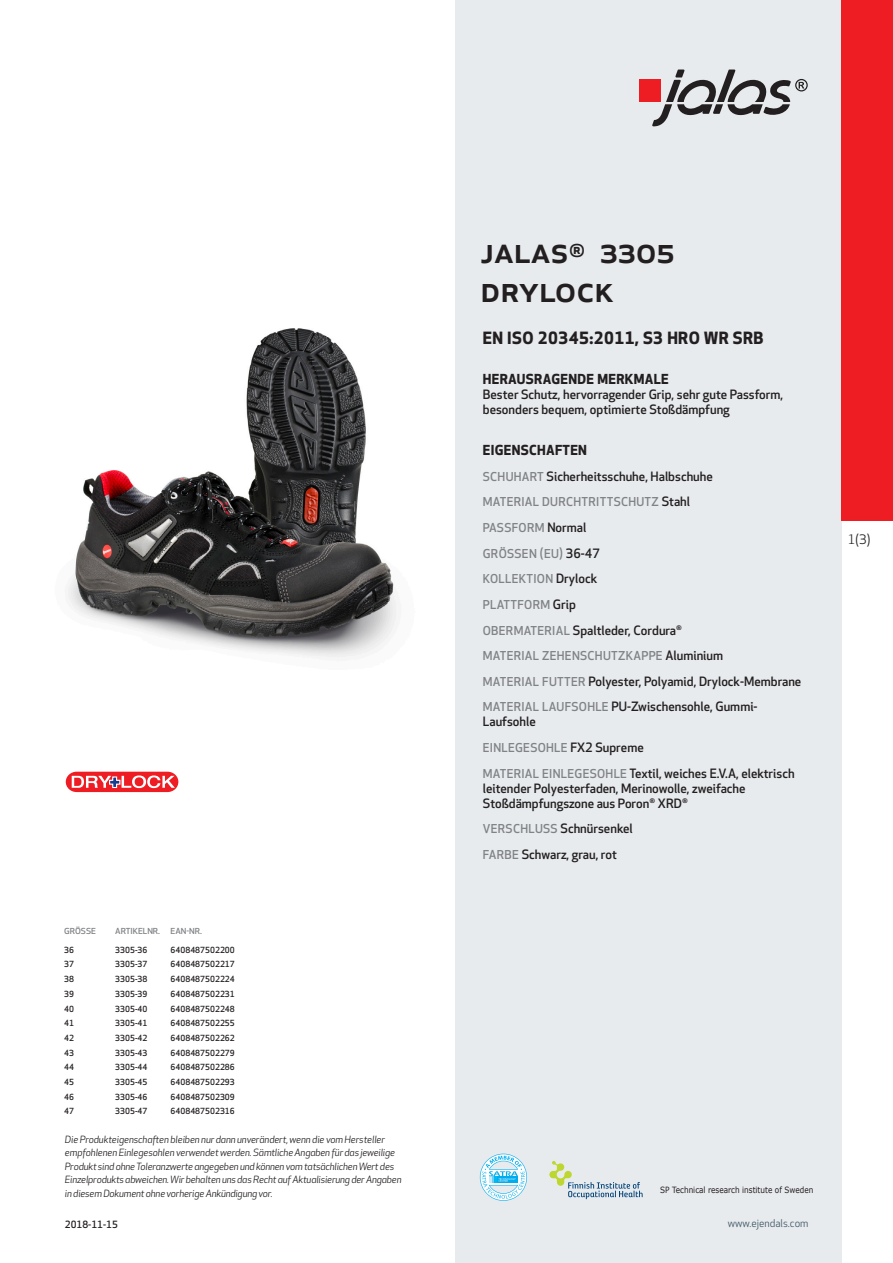
<style>
.page{position:relative;width:893px;height:1263px;background:#fff}
.page>*{position:absolute;margin:0;border:0;box-sizing:border-box;transform-origin:0 0}
.prodname{font:500 36px/39px "Apex New";color:#231f20}
.Funktion_body{font:700 16.5px "Apex New";letter-spacing:.025em;color:#231f20}
.Funktion_body-2{font:700 13.5px "Apex New";letter-spacing:.025em;color:#231f20}
.t1{font:12.75px "Apex New";color:#231f20}
.Funktion_body-3{font:500 12.6px/15px "Apex New";color:#231f20}
.Funktion_body-4{font:500 12px "Apex New";letter-spacing:.025em;color:#808285}
.t2{font:10.5px "Apex New";color:#405968}
.t3{font:italic 9.75px/13.5px "Apex New";letter-spacing:-.015em;color:#231f20}
.Sidfot_datum{font:500 9.75px "Apex New";color:#231f20}
.t4{font:8.55px "Verdana";color:#231f20;scale:.85 1}
.ArticleTable_body{font:500 8.25px "Apex New";color:#231f20}
.ArticeTable_header{font:500 8.1px "Apex New";color:#808285;scale:1.06 1}
.s1{font-size:12px;color:#808285}
.s2{font-size:12.6px;color:#231f20}
</style>
<div class="page">
<div style="left:455px;top:0;width:387px;height:1263px;background:#e8ebee"></div>
<svg style="left:549px;top:1161px;width:94px;height:38px"></svg>
<svg style="left:480px;top:1154px;width:47px;height:47px"></svg>
<div style="left:639px;top:80px;width:22px;height:22px;background:#ee1d23"></div>
<svg style="left:652px;top:70px;width:156px;height:56px"></svg>
<div style="left:842px;top:0;width:51px;height:520px;background:#ee1d23"></div>
<img style="left:68px;top:329px;width:329px;height:329px">
<svg style="left:65px;top:771px;width:114px;height:22px"></svg>
<p class="ArticeTable_header" style="left:64px;top:925px;width:31px">GRÖSSE</p>
<p class="ArticeTable_header" style="left:115px;top:925px;width:44px">ARTIKELNR.</p>
<p class="ArticeTable_header" style="left:171px;top:925px;width:31px">EAN-NR.</p>
<p class="ArticleTable_body" style="left:64px;top:944px;width:11px">36</p>
<p class="ArticleTable_body" style="left:115px;top:944px;width:34px">3305-36</p>
<p class="ArticleTable_body" style="left:171px;top:944px;width:66px">6408487502200</p>
<p class="ArticleTable_body" style="left:64px;top:959px;width:11px">37</p>
<p class="ArticleTable_body" style="left:115px;top:959px;width:34px">3305-37</p>
<p class="ArticleTable_body" style="left:171px;top:959px;width:66px">6408487502217</p>
<p class="ArticleTable_body" style="left:64px;top:973px;width:11px">38</p>
<p class="ArticleTable_body" style="left:115px;top:973px;width:34px">3305-38</p>
<p class="ArticleTable_body" style="left:171px;top:973px;width:66px">6408487502224</p>
<p class="ArticleTable_body" style="left:64px;top:988px;width:11px">39</p>
<p class="ArticleTable_body" style="left:115px;top:988px;width:34px">3305-39</p>
<p class="ArticleTable_body" style="left:171px;top:988px;width:66px">6408487502231</p>
<p class="ArticleTable_body" style="left:64px;top:1003px;width:11px">40</p>
<p class="ArticleTable_body" style="left:115px;top:1003px;width:34px">3305-40</p>
<p class="ArticleTable_body" style="left:171px;top:1003px;width:66px">6408487502248</p>
<p class="ArticleTable_body" style="left:64px;top:1018px;width:11px">41</p>
<p class="ArticleTable_body" style="left:115px;top:1018px;width:34px">3305-41</p>
<p class="ArticleTable_body" style="left:171px;top:1018px;width:66px">6408487502255</p>
<p class="ArticleTable_body" style="left:64px;top:1032px;width:11px">42</p>
<p class="ArticleTable_body" style="left:115px;top:1032px;width:34px">3305-42</p>
<p class="ArticleTable_body" style="left:171px;top:1032px;width:66px">6408487502262</p>
<p class="ArticleTable_body" style="left:64px;top:1047px;width:11px">43</p>
<p class="ArticleTable_body" style="left:115px;top:1047px;width:34px">3305-43</p>
<p class="ArticleTable_body" style="left:171px;top:1047px;width:66px">6408487502279</p>
<p class="ArticleTable_body" style="left:64px;top:1062px;width:11px">44</p>
<p class="ArticleTable_body" style="left:115px;top:1062px;width:34px">3305-44</p>
<p class="ArticleTable_body" style="left:171px;top:1062px;width:66px">6408487502286</p>
<p class="ArticleTable_body" style="left:64px;top:1076px;width:11px">45</p>
<p class="ArticleTable_body" style="left:115px;top:1076px;width:34px">3305-45</p>
<p class="ArticleTable_body" style="left:171px;top:1076px;width:66px">6408487502293</p>
<p class="ArticleTable_body" style="left:64px;top:1091px;width:11px">46</p>
<p class="ArticleTable_body" style="left:115px;top:1091px;width:34px">3305-46</p>
<p class="ArticleTable_body" style="left:171px;top:1091px;width:66px">6408487502309</p>
<p class="ArticleTable_body" style="left:64px;top:1106px;width:11px">47</p>
<p class="ArticleTable_body" style="left:115px;top:1106px;width:34px">3305-47</p>
<p class="ArticleTable_body" style="left:171px;top:1106px;width:66px">6408487502316</p>
<p class="t3" style="left:65px;top:1132px;width:338px">Die Produkteigenschaften bleiben nur dann unverändert, wenn die vom Hersteller empfohlenen Einlegesohlen verwendet werden. Sämtliche Angaben für das jeweilige Produkt sind ohne Toleranzwerte angegeben und können vom tatsächlichen Wert des Einzelprodukts abweichen. Wir behalten uns das Recht auf Aktualisierung der Angaben in diesem Dokument ohne vorherige Ankündigung vor.</p>
<p class="Sidfot_datum" style="left:65px;top:1218px;width:54px">2018-11-15</p>
<p class="prodname" style="left:480px;top:230px;width:196px">JALAS<sup>®</sup> 3305<br>Drylock</p>
<p class="Funktion_body" style="left:483px;top:326px;width:282px">EN ISO 20345:2011, S3 HRO WR SRB</p>
<p class="Funktion_body-2" style="left:483px;top:370px;width:187px">HERAUSRAGENDE MERKMALE</p>
<p class="Funktion_body-3" style="left:483px;top:387px;width:302px">Bester Schutz, hervorragender Grip, sehr gute Passform, besonders bequem, optimierte Stoßdämpfung</p>
<p class="Funktion_body-2" style="left:483px;top:440px;width:106px">EIGENSCHAFTEN</p>
<p class="Funktion_body-3" style="left:483px;top:468px;width:232px"><span class="s1">SCHUHART</span> Sicherheitsschuhe, Halbschuhe</p>
<p class="Funktion_body-4" style="left:483px;top:494px;width:209px">MATERIAL DURCHTRITTSCHUTZ <span class="s2">Stahl</span></p>
<p class="Funktion_body-4" style="left:483px;top:520px;width:105px">PASSFORM <span class="s2">Normal</span></p>
<p class="Funktion_body-4" style="left:483px;top:545px;width:119px">GRÖSSEN (EU) <span class="s2">36-47</span></p>
<p class="Funktion_body-4" style="left:483px;top:571px;width:116px">KOLLEKTION <span class="s2">Drylock</span></p>
<p class="Funktion_body-4" style="left:483px;top:596px;width:94px">PLATTFORM <span class="s2">Grip</span></p>
<p class="Funktion_body-3" style="left:483px;top:622px;width:201px"><span class="s1">OBERMATERIAL</span> Spaltleder, Cordura<sup>®</sup></p>
<p class="Funktion_body-4" style="left:483px;top:648px;width:242px">MATERIAL ZEHENSCHUTZKAPPE <span class="s2">Aluminium</span></p>
<p class="Funktion_body-3" style="left:483px;top:673px;width:320px"><span class="s1">MATERIAL FUTTER</span> Polyester, Polyamid, Drylock-Membrane</p>
<p class="Funktion_body-3" style="left:483px;top:699px;width:276px"><span class="s1">MATERIAL LAUFSOHLE</span> PU-Zwischensohle, Gummi-<br>Laufsohle</p>
<p class="Funktion_body-4" style="left:483px;top:740px;width:162px">EINLEGESOHLE <span class="s2">FX2 Supreme</span></p>
<p class="Funktion_body-3" style="left:483px;top:765px;width:313px"><span class="s1">MATERIAL EINLEGESOHLE</span> Textil, weiches E.V.A, elektrisch leitender Polyesterfaden, Merinowolle, zweifache<br>Stoßdämpfungszone aus Poron<sup>®</sup> XRD<sup>®</sup></p>
<p class="Funktion_body-3" style="left:483px;top:821px;width:152px"><span class="s1">VERSCHLUSS</span> Schnürsenkel</p>
<p class="Funktion_body-3" style="left:483px;top:847px;width:136px"><span class="s1">FARBE</span> Schwarz, grau, rot</p>
<p class="t1" style="left:848px;top:531px;width:24px">1(3)</p>
<p class="t4" style="left:660px;top:1184px;width:182px">SP Technical research institute of Sweden</p>
<p class="t2" style="left:728px;top:1217px;width:82px">www.ejendals.com</p>
</div>
